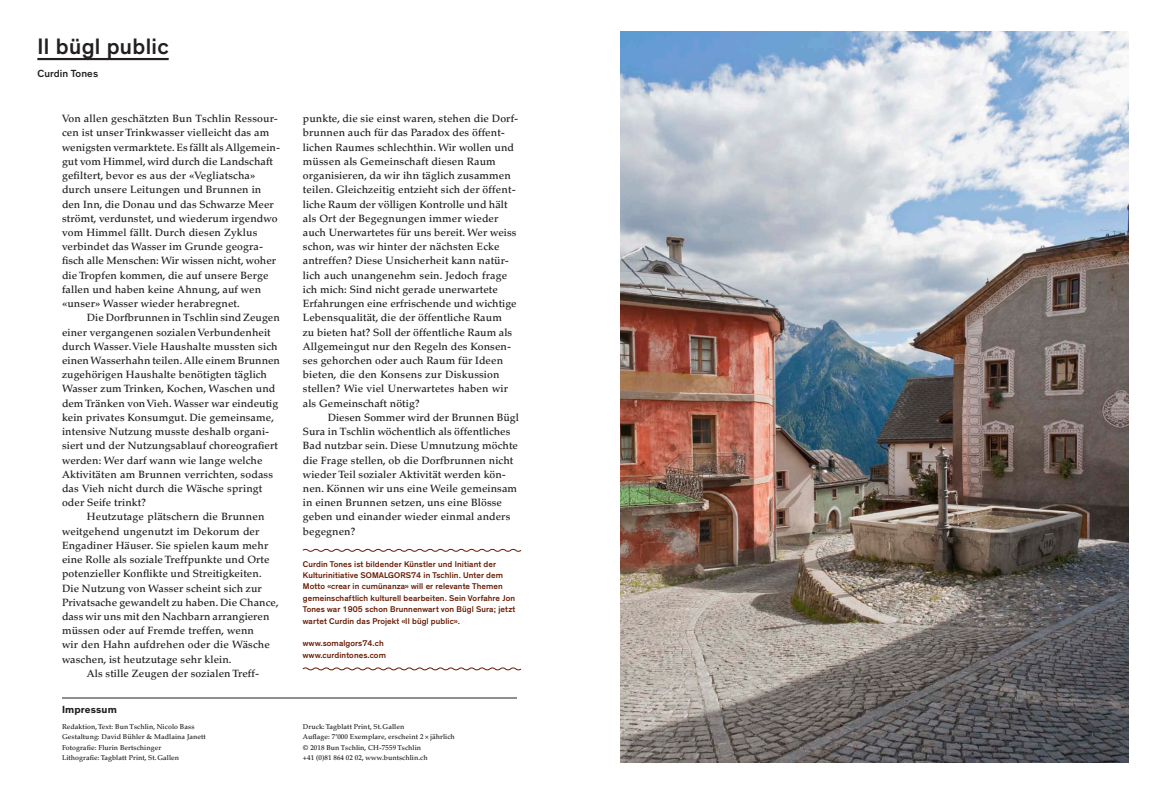
<style>
.page{position:relative;width:1166px;height:794px;background:#fff}
.page>*{position:absolute;margin:0;border:0;box-sizing:border-box;transform-origin:0 0}
.t1{font:500 22.75px "Theinhardt";letter-spacing:.015em;color:#231f20}
.t2{font:500 10.5px/14.2px "Palatino LT Std";letter-spacing:.01em;color:#231f20}
.t3{font:500 10.5px "Theinhardt";letter-spacing:.01em;color:#231f20}
.t4{font:700 10.5px "Theinhardt";letter-spacing:.01em;color:#231f20}
.t5{font:500 8.49px/11.4px "Theinhardt";letter-spacing:.01em;color:#671a00}
.t6{font:500 7px/10.5px "Palatino LT Std";letter-spacing:.01em;color:#231f20}
</style>
<div class="page">
<hr style="left:62px;top:697px;width:455px;height:1px;background:#231f20">
<hr style="left:37px;top:58px;width:132px;height:2px;background:#231f20">
<svg style="left:302px;top:548px;width:220px;height:4px"></svg>
<svg style="left:302px;top:667px;width:220px;height:4px"></svg>
<img style="left:620px;top:31px;width:509px;height:732px">
<h1 class="t1" style="left:37px;top:33px;width:133px">Il bügl public</h1>
<p class="t3" style="left:37px;top:67px;width:62px">Curdin Tones</p>
<p class="t2" style="left:62px;top:112px;width:219px">Von allen geschätzten Bun Tschlin Ressour&shy;cen ist unser Trinkwasser vielleicht das am wenigsten vermarktete. Es fällt als Allgemein&shy;gut vom Himmel, wird durch die Landschaft gefiltert, bevor es aus der «Vegliatscha» durch unsere Leitungen und Brunnen in den Inn, die Donau und das Schwarze Meer strömt, verdunstet, und wiederum irgendwo vom Himmel fällt. Durch diesen Zyklus verbindet das Wasser im Grunde geogra&shy;fisch alle Menschen: Wir wissen nicht, woher die Tropfen kommen, die auf unsere Berge fallen und haben keine Ahnung, auf wen «unser» Wasser wieder herabregnet.</p>
<p class="t2" style="left:62px;top:311px;width:219px;text-indent:25px">Die Dorfbrunnen in Tschlin sind Zeugen einer vergangenen sozialen Verbundenheit durch Wasser. Viele Haushalte mussten sich einen Wasserhahn teilen. Alle einem Brunnen zugehörigen Haushalte benötigten täglich Wasser zum Trinken, Kochen, Waschen und dem Tränken von Vieh. Wasser war eindeutig kein privates Konsumgut. Die gemeinsame, intensive Nutzung musste deshalb organi&shy;siert und der Nutzungsablauf choreografiert werden: Wer darf wann wie lange welche Aktivitäten am Brunnen verrichten, sodass das Vieh nicht durch die Wäsche springt oder Seife trinkt?</p>
<p class="t2" style="left:87px;top:510px;width:179px">Heutzutage plätschern die Brunnen</p>
<p class="t2" style="left:62px;top:524px;width:199px">weitgehend ungenutzt im Dekorum der</p>
<p class="t2" style="left:62px;top:538px;width:208px">Engadiner Häuser. Sie spielen kaum mehr</p>
<p class="t2" style="left:62px;top:552px;width:209px">eine Rolle als soziale Treffpunkte und Orte</p>
<p class="t2" style="left:62px;top:567px;width:201px">potenzieller Konflikte und Streitigkeiten.</p>
<p class="t2" style="left:62px;top:581px;width:201px">Die Nutzung von Wasser scheint sich zur</p>
<p class="t2" style="left:62px;top:595px;width:218px">Privatsache gewandelt zu haben. Die Chance,</p>
<p class="t2" style="left:62px;top:609px;width:209px">dass wir uns mit den Nachbarn arrangieren</p>
<p class="t2" style="left:62px;top:624px;width:194px">müssen oder auf Fremde treffen, wenn</p>
<p class="t2" style="left:62px;top:638px;width:209px">wir den Hahn aufdrehen oder die Wäsche</p>
<p class="t2" style="left:62px;top:652px;width:171px">waschen, ist heutzutage sehr klein.</p>
<p class="t2" style="left:87px;top:666px;width:174px">Als stille Zeugen der sozialen Treff-</p>
<p class="t2" style="left:303px;top:112px;width:217px">punkte, die sie einst waren, stehen die Dorf&shy;brunnen auch für das Paradox des öffent&shy;lichen Raumes schlechthin. Wir wollen und müssen als Gemeinschaft diesen Raum organisieren, da wir ihn täglich zusammen teilen. Gleichzeitig entzieht sich der öffent&shy;liche Raum der völligen Kontrolle und hält als Ort der Begegnungen immer wieder auch Unerwartetes für uns bereit. Wer weiss schon, was wir hinter der nächsten Ecke antreffen? Diese Unsicherheit kann natür&shy;lich auch unangenehm sein. Jedoch frage ich mich: Sind nicht gerade unerwartete Erfahrungen eine erfrischende und wichtige Lebensqualität, die der öffentliche Raum<br>zu bieten hat? Soll der öffentliche Raum als Allgemeingut nur den Regeln des Konsen&shy;ses gehorchen oder auch Raum für Ideen bieten, die den Konsens zur Diskussion stellen? Wie viel Unerwartetes haben wir als Gemeinschaft nötig?</p>
<p class="t2" style="left:303px;top:410px;width:218px;text-indent:25px">Diesen Sommer wird der Brunnen Bügl Sura in Tschlin wöchentlich als öffentliches Bad nutzbar sein. Diese Umnutzung möchte die Frage stellen, ob die Dorfbrunnen nicht wieder Teil sozialer Aktivität werden kön&shy;nen. Können wir uns eine Weile gemeinsam in einen Brunnen setzen, uns eine Blösse geben und einander wieder einmal anders begegnen?</p>
<p class="t5" style="left:303px;top:558px;width:214px">Curdin Tones ist bildender Künstler und Initiant der Kulturinitiative SOMALGORS74 in Tschlin. Unter dem Motto «crear in cumünanza» will er relevante Themen gemeinschaftlich kulturell bearbeiten. Sein Vorfahre Jon Tones war 1905 schon Brunnenwart von Bügl Sura; jetzt wartet Curdin das Projekt «Il bügl public».</p>
<p class="t5" style="left:303px;top:638px;width:85px">www.somalgors74.ch www.curdintones.com</p>
<p class="t4" style="left:62px;top:703px;width:56px">Impressum</p>
<p class="t6" style="left:62px;top:721px;width:145px">Redaktion, Text: Bun Tschlin, Nicolo Bass Gestaltung: David Bühler &amp; Madlaina Janett Fotografie: Flurin Bertschinger<br>Lithografie: Tagblatt Print, St.Gallen</p>
<p class="t6" style="left:303px;top:721px;width:153px">Druck: Tagblatt Print, St.Gallen<br>Auflage: 7’000 Exemplare, erscheint 2 × jährlich © 2018 Bun Tschlin, CH-7559 Tschlin<br>+41 (0)81 864 02 02, www.buntschlin.ch</p>
</div>
